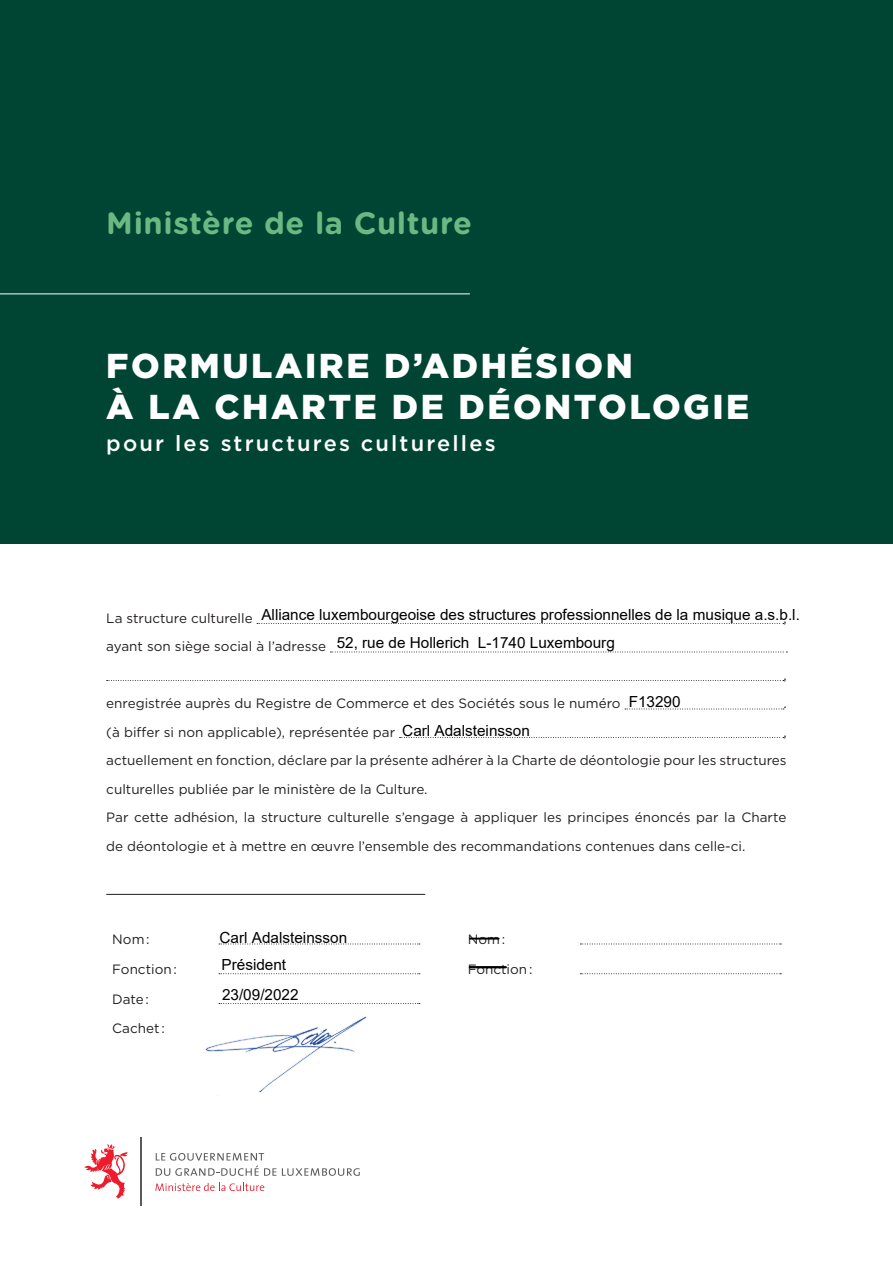
<style>
.page{position:relative;width:893px;height:1263px;background:#fff}
.page>*{position:absolute;margin:0;border:0;box-sizing:border-box;transform-origin:0 0}
.t1{font:900 34.5px/41.4px "Gotham";letter-spacing:.075em;color:#fff}
.t2{font:700 30.9px "Gotham Rounded";letter-spacing:.02em;color:#6ab882}
.t3{font:500 21.75px "Gotham";letter-spacing:.1em;color:#fff}
.t4{font:15.3px/28.7px "Arial";color:#000}
.t5{font:13.5px/28.5px "Gotham";color:#231f20}
</style>
<div class="page">
<div style="left:0;top:0;width:893px;height:544px;background:#004533"></div>
<hr style="left:0;top:294px;width:470px;height:1px;background:#fff">
<svg style="left:84px;top:1144px;width:44px;height:54px"></svg>
<hr style="left:140px;top:1138px;width:1px;height:68px;background:#5a5a5d">
<svg style="left:156px;top:1153px;width:120px;height:23px"></svg>
<svg style="left:282px;top:1168px;width:78px;height:8px"></svg>
<svg style="left:155px;top:1183px;width:109px;height:8px"></svg>
<svg style="left:257px;top:623px;width:527px;height:1px"></svg>
<svg style="left:330px;top:652px;width:457px;height:1px"></svg>
<svg style="left:107px;top:680px;width:677px;height:1px"></svg>
<svg style="left:625px;top:709px;width:159px;height:1px"></svg>
<svg style="left:400px;top:737px;width:384px;height:1px"></svg>
<svg style="left:219px;top:943px;width:201px;height:1px"></svg>
<svg style="left:580px;top:943px;width:201px;height:1px"></svg>
<svg style="left:219px;top:973px;width:201px;height:1px"></svg>
<svg style="left:580px;top:973px;width:201px;height:1px"></svg>
<svg style="left:219px;top:1003px;width:201px;height:1px"></svg>
<hr style="left:106px;top:894px;width:319px;height:1px;background:#231f20">
<img style="left:205px;top:1016px;width:162px;height:77px">
<svg style="left:470px;top:938px;width:29px;height:1px"></svg>
<hr style="left:470px;top:966px;width:36px;height:2px;background:#000">
<h2 class="t2" style="left:106px;top:200px;width:367px">Ministère de la Culture</h2>
<h1 class="t1" style="left:106px;top:345px;width:644px">FORMULAIRE D’ADHÉSION<br>À LA CHARTE DE DÉONTOLOGIE</h1>
<h3 class="t3" style="left:106px;top:429px;width:391px">pour les structures culturelles</h3>
<p class="t4" style="left:337px;top:600px;width:465px;text-indent:-75px">Alliance luxembourgeoise des structures professionnelles de la musique a.s.b.l.<br>52, rue de Hollerich L-1740 Luxembourg</p>
<p class="t5" style="left:106px;top:603px;width:148px">La structure culturelle</p>
<p class="t5" style="left:783px;top:603px;width:5px">,</p>
<p class="t5" style="left:106px;top:632px;width:221px">ayant son siège social à l’adresse</p>
<p class="t5" style="left:783px;top:660px;width:5px">,</p>
<p class="t5" style="left:106px;top:689px;width:516px">enregistrée auprès du Registre de Commerce et des Sociétés sous le numéro</p>
<p class="t5" style="left:783px;top:689px;width:5px">.</p>
<p class="t5" style="left:106px;top:717px;width:290px">(à biffer si non applicable), représentée par</p>
<p class="t5" style="left:106px;top:717px;width:682px;text-indent:677px">, actuellement en fonction, déclare par la présente adhérer à la Charte de déontologie pour les structures culturelles publiée par le ministère de la Culture.<br>Par cette adhésion, la structure culturelle s’engage à appliquer les principes énoncés par la Charte de déontologie et à mettre en œuvre l’ensemble des recommandations contenues dans celle-ci.</p>
<p class="t4" style="left:629px;top:687px;width:53px">F13290</p>
<p class="t4" style="left:402px;top:716px;width:129px">Carl Adalsteinsson</p>
<p class="t4" style="left:220px;top:923px;width:129px;line-height:27.8px">Carl Adalsteinsson<br>Président</p>
<p class="t4" style="left:222px;top:981px;width:78px">23/09/2022</p>
<p class="t5" style="left:112px;top:925px;width:39px">Nom :</p>
<p class="t5" style="left:468px;top:925px;width:39px">Nom :</p>
<p class="t5" style="left:112px;top:954px;width:66px">Fonction :</p>
<p class="t5" style="left:468px;top:954px;width:66px">Fonction :</p>
<p class="t5" style="left:112px;top:984px;width:38px">Date :</p>
<p class="t5" style="left:112px;top:1014px;width:54px">Cachet :</p>
</div>
